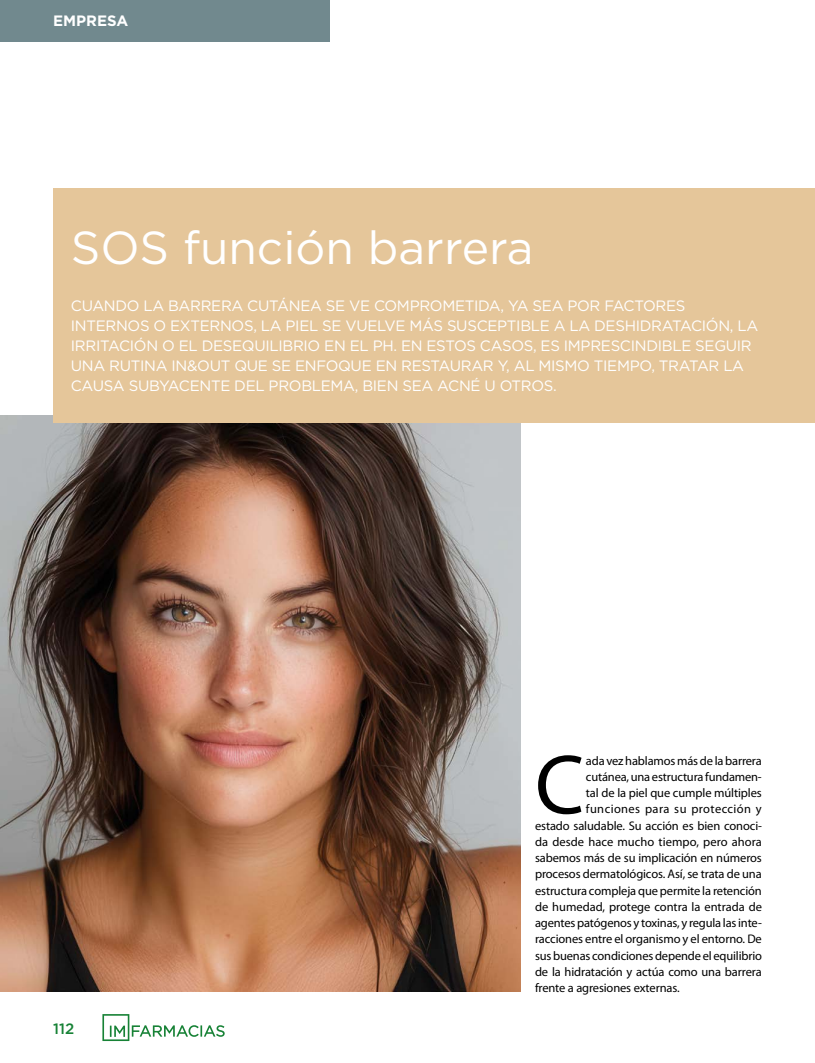
<style>
.page{position:relative;width:815px;height:1063px;background:#fff}
.page>*{position:absolute;margin:0;border:0;box-sizing:border-box;transform-origin:0 0}
.t1{font:84.88px "Myriad Pro";color:#000}
.t2{font:46.25px "Gotham";color:#fff}
.t3{font:15px/20px "Gotham";letter-spacing:-.02em;color:#fff}
.t4{font:700 15px "Gotham";color:#fff}
.t5{font:500 15px "Gotham";color:#178236}
.t6{font:12.5px "Myriad Pro";letter-spacing:-.01em;color:#000}
.t7{font:12.5px "Myriad Pro";letter-spacing:.035em;color:#000}
</style>
<div class="page">
<div style="left:0;top:0;width:330px;height:41px;background:#71898e"></div>
<svg style="left:102px;top:1014px;width:123px;height:27px"></svg>
<img style="left:0;top:416px;width:521px;height:576px">
<div style="left:53px;top:189px;width:762px;height:234px;background:#e5c69a"></div>
<p class="t4" style="left:53px;top:10px;width:77px">EMPRESA</p>
<h2 class="t2" style="left:71px;top:218px;width:464px">SOS función barrera</h2>
<p class="t3" style="left:71px;top:296px;width:689px">CUANDO LA BARRERA CUTÁNEA SE VE COMPROMETIDA, YA SEA POR FACTORES INTERNOS O EXTERNOS, LA PIEL SE VUELVE MÁS SUSCEPTIBLE A LA DESHIDRATACIÓN, LA IRRITACIÓN O EL DESEQUILIBRIO EN EL PH. EN ESTOS CASOS, ES IMPRESCINDIBLE SEGUIR UNA RUTINA IN&amp;OUT QUE SE ENFOQUE EN RESTAURAR Y, AL MISMO TIEMPO, TRATAR LA CAUSA SUBYACENTE DEL PROBLEMA, BIEN SEA ACNÉ U OTROS.</p>
<p class="t5" style="left:53px;top:1018px;width:23px">112</p>
<h1 class="t1" style="left:535px;top:733px;width:51px">C</h1>
<p class="t6" style="left:586px;top:753px;width:177px">ada vez hablamos más de la barrera</p>
<p class="t6" style="left:586px;top:769px;width:177px">cutánea, una estructura fundamen-</p>
<p class="t6" style="left:586px;top:785px;width:177px">tal de la piel que cumple múltiples</p>
<p class="t7" style="left:586px;top:801px;width:177px">funciones para su protección y</p>
<p class="t6" style="left:535px;top:818px;width:228px">estado saludable. Su acción es bien conoci-</p>
<p class="t6" style="left:535px;top:834px;width:228px">da desde hace mucho tiempo, pero ahora</p>
<p class="t6" style="left:535px;top:850px;width:228px">sabemos más de su implicación en números</p>
<p class="t6" style="left:535px;top:866px;width:228px">procesos dermatológicos. Así, se trata de una</p>
<p class="t6" style="left:535px;top:883px;width:228px">estructura compleja que permite la retención</p>
<p class="t6" style="left:535px;top:899px;width:228px">de humedad, protege contra la entrada de</p>
<p class="t6" style="left:535px;top:915px;width:228px">agentes patógenos y toxinas, y regula las inte-</p>
<p class="t6" style="left:535px;top:931px;width:228px">racciones entre el organismo y el entorno. De</p>
<p class="t6" style="left:535px;top:948px;width:228px">sus buenas condiciones depende el equilibrio</p>
<p class="t6" style="left:535px;top:964px;width:228px">de la hidratación y actúa como una barrera</p>
<p class="t6" style="left:535px;top:980px;width:146px">frente a agresiones externas.</p>
</div>
